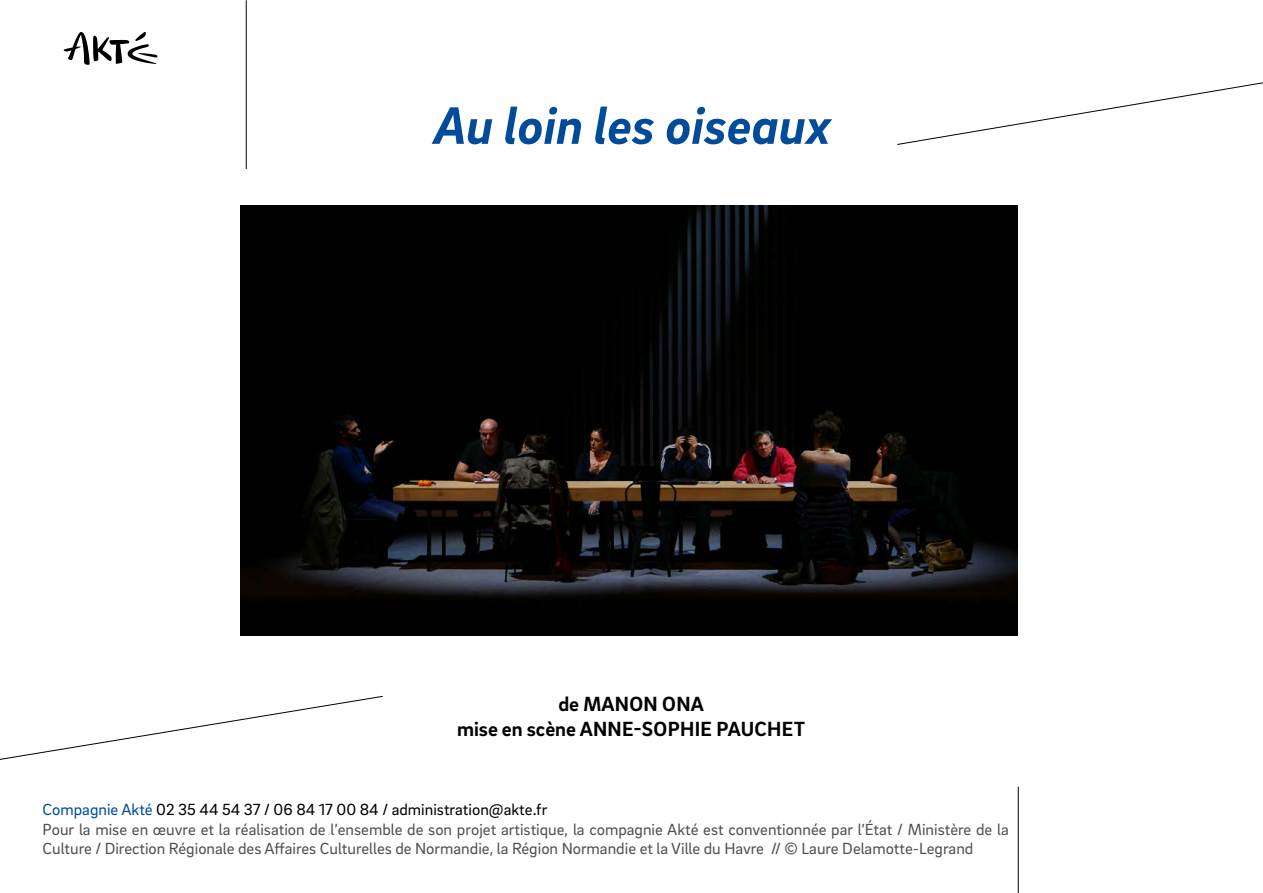
<style>
.page{position:relative;width:1263px;height:893px;background:#fff}
.page>*{position:absolute;margin:0;border:0;box-sizing:border-box;transform-origin:0 0}
.t1{font:italic 700 54px "Brix Sans";color:#004c9a}
.t2{font:700 21px/25.2px "Brix Sans";letter-spacing:.015em;color:#000;text-align:center}
.t3{font:16.5px/19.5px "Brix Sans";color:#514f50}
.s1{color:#004c9a}
.s2{color:#000}
</style>
<div class="page">
<svg style="left:897px;top:82px;width:366px;height:63px"></svg>
<svg style="left:64px;top:32px;width:94px;height:33px"></svg>
<hr style="left:246px;top:0;width:1px;height:169px;background:#000">
<hr style="left:1018px;top:787px;width:1px;height:106px;background:#000">
<svg style="left:0;top:696px;width:383px;height:64px"></svg>
<img style="left:241px;top:206px;width:776px;height:429px">
<h1 class="t1" style="left:434px;top:90px;width:399px">Au loin les oiseaux</h1>
<p class="t2" style="left:457px;top:690px;width:350px">de MANON ONA<br>mise en scène ANNE-SOPHIE PAUCHET</p>
<p class="t3" style="left:43px;top:799px;width:968px"><span class="s1">Compagnie Akté</span> <span class="s2">02 35 44 54 37 / 06 84 17 00 84 / administration@akte.fr<br></span>Pour la mise en œuvre et la réalisation de l’ensemble de son projet artistique, la compagnie Akté est conventionnée par l’État / Ministère de la<br>Culture / Direction Régionale des Affaires Culturelles de Normandie, la Région Normandie et la Ville du Havre // © Laure Delamotte-Legrand</p>
</div>
